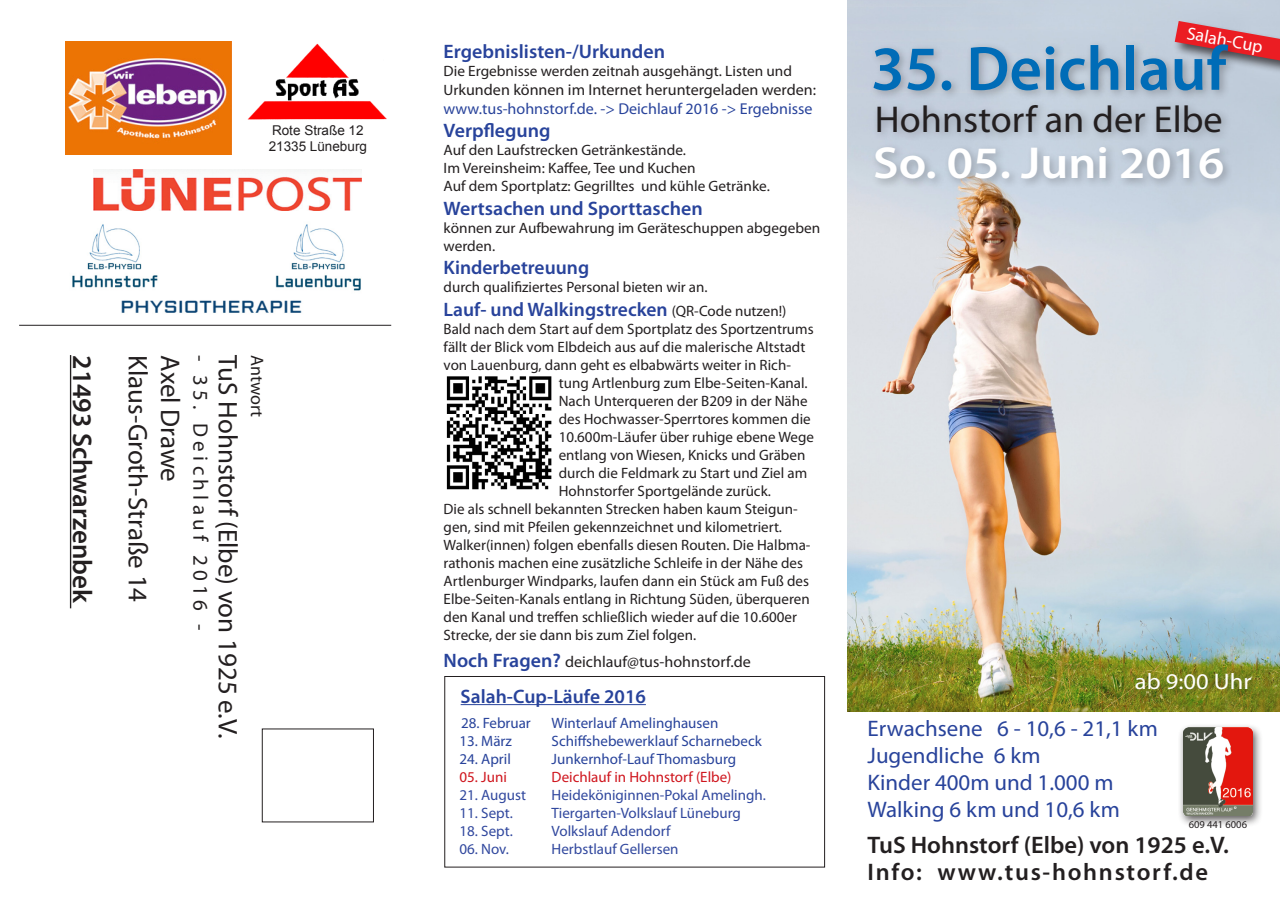
<style>
.page{position:relative;width:1280px;height:910px;background:#fff}
.page>*{position:absolute;margin:0;border:0;box-sizing:border-box;transform-origin:0 0}
.t1{font:600 63px "Myriad Pro";color:#006cb7}
.t2{font:600 45px "Myriad Pro";color:#fff;scale:1.09 1}
.t3{font:37.5px "Myriad Pro";color:#231f20}
.t4{font:27px "Myriad Pro";color:#231f20}
.t5{font:600 27px "Myriad Pro";color:#231f20}
.t6{font:600 24px/27px "Myriad Pro";letter-spacing:.015em;color:#231f20}
.t7{font:22.5px/27px "Myriad Pro";color:#28439b}
.t8{font:22.5px "Myriad Pro";color:#fff;scale:1.09 1}
.t9{font:21px "Myriad Pro";letter-spacing:.21em;color:#231f20}
.t10{font:600 19.5px "Myriad Pro";color:#28439b}
.t11{font:18px "Myriad Pro";color:#fff}
.t12{font:18px "Myriad Pro";color:#231f20}
.t13{font:15.75px/18.9px "Myriad Pro";color:#28439b}
.t14{font:15.75px "Myriad Pro";color:#231f20}
.t15{font:15px/18px "Myriad Pro";color:#231f20}
.t16{font:15px "Myriad Pro";color:#31489e}
.t17{font:15px "Myriad Pro";color:#28439b}
.t18{font:15px "Myriad Pro";color:#cf151d}
.t19{font:13.5px/16.2px "Arial";color:#231f20}
.t20{font:10.5px "Myriad Pro";color:#231f20}
.s1{font-size:15px;color:#231f20}
.s2{color:#231f20}
.s3{font-weight:400;font-size:15px;color:#231f20}
.s4{font-weight:600;font-size:19.5px;color:#28439b}
</style>
<div class="page">
<img style="left:847px;top:1px;width:432px;height:710px">
<hr style="left:461px;top:704px;width:185px;height:1px;background:#28439b">
<img style="left:446px;top:376px;width:106px;height:114px">
<hr style="left:70px;top:355px;width:1px;height:253px;background:#231f20">
<div style="left:262px;top:729px;width:112px;height:93px;border:1px solid #231f20"></div>
<img style="left:93px;top:169px;width:269px;height:42px">
<img style="left:66px;top:42px;width:166px;height:113px">
<img style="left:248px;top:44px;width:139px;height:75px">
<div style="left:1173px;top:19px;width:107px;height:58px;background:#231f20;opacity:.75"></div>
<svg style="left:1175px;top:21px;width:104px;height:39px;background:#d7656e"></svg>
<div style="left:869px;top:39px;width:392px;height:661px;background:#231f20;opacity:.3"></div>
<hr style="left:1279px;top:0;width:1px;height:720px;background:#fff">
<div style="left:1177px;top:723px;width:86px;height:104px;background:#231f20;opacity:.75"></div>
<img style="left:1183px;top:727px;width:69px;height:88px">
<div style="left:444px;top:676px;width:381px;height:191px;border:1px solid #231f20"></div>
<img style="left:72px;top:224px;width:289px;height:89px">
<hr style="left:19px;top:325px;width:372px;height:1px;background:#231f20">
<p class="t19" style="left:269px;top:122px;width:100px">Rote Straße 12<br>21335 Lüneburg</p>
<h3 class="t5" style="left:100px;top:355px;width:249px;rotate:90deg">21493 Schwarzenbek</h3>
<h3 class="t4" style="left:154px;top:355px;width:249px;rotate:90deg">Klaus-Groth-Straße 14</h3>
<h3 class="t4" style="left:187px;top:355px;width:128px;rotate:90deg">Axel Drawe</h3>
<h3 class="t9" style="left:214px;top:355px;width:277px;rotate:90deg">- 35. Deichlauf 2016 -</h3>
<h3 class="t4" style="left:244px;top:355px;width:384px;rotate:90deg">TuS Hohnstorf (Elbe) von 1925 e.V.</h3>
<p class="t12" style="left:268px;top:355px;width:64px;rotate:90deg">Antwort</p>
<h3 class="t10" style="left:444px;top:39px;width:223px">Ergebnislisten-/Urkunden</h3>
<p class="t15" style="left:444px;top:62px;width:350px">Die Ergebnisse werden zeitnah ausgehängt. Listen und</p>
<p class="t13" style="left:444px;top:80px;width:374px"><span class="s1">Ur</span><span class="s2">kunden können im Internet heruntergeladen werden: </span>www.tus-hohnstorf.de. -&gt; Deichlauf 2016 -&gt; Ergebnisse</p>
<h3 class="t10" style="left:444px;top:118px;width:109px">Verpflegung</h3>
<p class="t15" style="left:444px;top:141px;width:328px">Auf den Laufstrecken Getränkestände.<br>Im Vereinsheim: Kaffee, Tee und Kuchen<br>Auf dem Sportplatz: Gegrilltes und kühle Getränke.</p>
<h3 class="t10" style="left:444px;top:196px;width:261px">Wertsachen und Sporttaschen</h3>
<p class="t15" style="left:444px;top:219px;width:378px">können zur Aufbewahrung im Geräteschuppen abgegeben werden.</p>
<h3 class="t10" style="left:444px;top:255px;width:147px">Kinderbetreuung</h3>
<p class="t15" style="left:444px;top:278px;width:265px">durch qualifiziertes Personal bieten wir an.</p>
<h3 class="t10" style="left:444px;top:297px;width:344px">Lauf- und Walkingstrecken <span class="s3">(QR-Code nutzen!)</span></h3>
<p class="t15" style="left:444px;top:319px;width:372px">Bald nach dem Start auf dem Sportplatz des Sportzentrums</p>
<p class="t15" style="left:444px;top:337px;width:363px">fällt der Blick vom Elbdeich aus auf die malerische Altstadt</p>
<p class="t15" style="left:444px;top:355px;width:349px">von Lauenburg, dann geht es elbabwärts weiter in Rich-</p>
<p class="t15" style="left:559px;top:373px;width:250px">tung Artlenburg zum Elbe-Seiten-Kanal.</p>
<p class="t15" style="left:559px;top:391px;width:250px">Nach Unterqueren der B209 in der Nähe</p>
<p class="t15" style="left:559px;top:409px;width:253px">des Hochwasser-Sperrtores kommen die</p>
<p class="t15" style="left:559px;top:427px;width:257px">10.600m-Läufer über ruhige ebene Wege</p>
<p class="t15" style="left:559px;top:445px;width:248px">entlang von Wiesen, Knicks und Gräben</p>
<p class="t15" style="left:559px;top:463px;width:250px">durch die Feldmark zu Start und Ziel am</p>
<p class="t15" style="left:559px;top:481px;width:214px">Hohnstorfer Sportgelände zurück.</p>
<p class="t15" style="left:444px;top:499px;width:356px">Die als schnell bekannten Strecken haben kaum Steigun-</p>
<p class="t15" style="left:444px;top:517px;width:340px">gen, sind mit Pfeilen gekennzeichnet und kilometriert.</p>
<p class="t15" style="left:444px;top:535px;width:368px">Walker(innen) folgen ebenfalls diesen Routen. Die Halbma-</p>
<p class="t15" style="left:444px;top:553px;width:361px">rathonis machen eine zusätzliche Schleife in der Nähe des</p>
<p class="t15" style="left:444px;top:571px;width:367px">Artlenburger Windparks, laufen dann ein Stück am Fuß des</p>
<p class="t15" style="left:444px;top:589px;width:368px">Elbe-Seiten-Kanals entlang in Richtung Süden, überqueren</p>
<p class="t15" style="left:444px;top:607px;width:355px">den Kanal und treffen schließlich wieder auf die 10.600er</p>
<p class="t15" style="left:444px;top:625px;width:254px">Strecke, der sie dann bis zum Ziel folgen.</p>
<p class="t14" style="left:444px;top:652px;width:309px"><span class="s4">Noch Fragen?</span> deichlauf@tus-hohnstorf.de</p>
<h3 class="t10" style="left:461px;top:684px;width:187px">Salah-Cup-Läufe 2016</h3>
<p class="t17" style="left:461px;top:714px;width:71px">28. Februar</p>
<p class="t17" style="left:552px;top:714px;width:168px">Winterlauf Amelinghausen</p>
<p class="t17" style="left:459px;top:732px;width:54px">13. März</p>
<p class="t17" style="left:552px;top:732px;width:212px">Schiffshebewerklauf Scharnebeck</p>
<p class="t17" style="left:459px;top:750px;width:53px">24. April</p>
<p class="t17" style="left:552px;top:750px;width:186px">Junkernhof-Lauf Thomasburg</p>
<p class="t18" style="left:459px;top:768px;width:49px">05. Juni</p>
<p class="t18" style="left:552px;top:768px;width:181px">Deichlauf in Hohnstorf (Elbe)</p>
<p class="t16" style="left:459px;top:786px;width:68px">21. August</p>
<p class="t16" style="left:552px;top:786px;width:216px">Heideköniginnen-Pokal Amelingh.</p>
<p class="t16" style="left:459px;top:804px;width:55px">11. Sept.</p>
<p class="t16" style="left:552px;top:804px;width:191px">Tiergarten-Volkslauf Lüneburg</p>
<p class="t16" style="left:459px;top:822px;width:55px">18. Sept.</p>
<p class="t16" style="left:552px;top:822px;width:120px">Volkslauf Adendorf</p>
<p class="t16" style="left:459px;top:840px;width:51px">06. Nov.</p>
<p class="t16" style="left:552px;top:840px;width:128px">Herbstlauf Gellersen</p>
<p class="t11" style="left:1189px;top:22px;width:78px;rotate:10deg">Salah-Cup</p>
<h1 class="t1" style="left:871px;top:29px;width:357px">35. Deichlauf</h1>
<h3 class="t3" style="left:875px;top:96px;width:349px">Hohnstorf an der Elbe</h3>
<h2 class="t2" style="left:873px;top:135px;width:324px">So. 05. Juni 2016</h2>
<h3 class="t8" style="left:1135px;top:668px;width:108px">ab 9:00 Uhr</h3>
<h3 class="t7" style="left:867px;top:715px;width:292px">Erwachsene 6 - 10,6 - 21,1 km<br>Jugendliche 6 km<br>Kinder 400m und 1.000 m<br>Walking 6 km und 10,6 km</h3>
<h3 class="t6" style="left:867px;top:831px;width:363px">TuS Hohnstorf (Elbe) von 1925 e.V.<br>Info: www.tus-hohnstorf.de</h3>
<p class="t20" style="left:1189px;top:818px;width:60px">609 441 6006</p>
</div>
